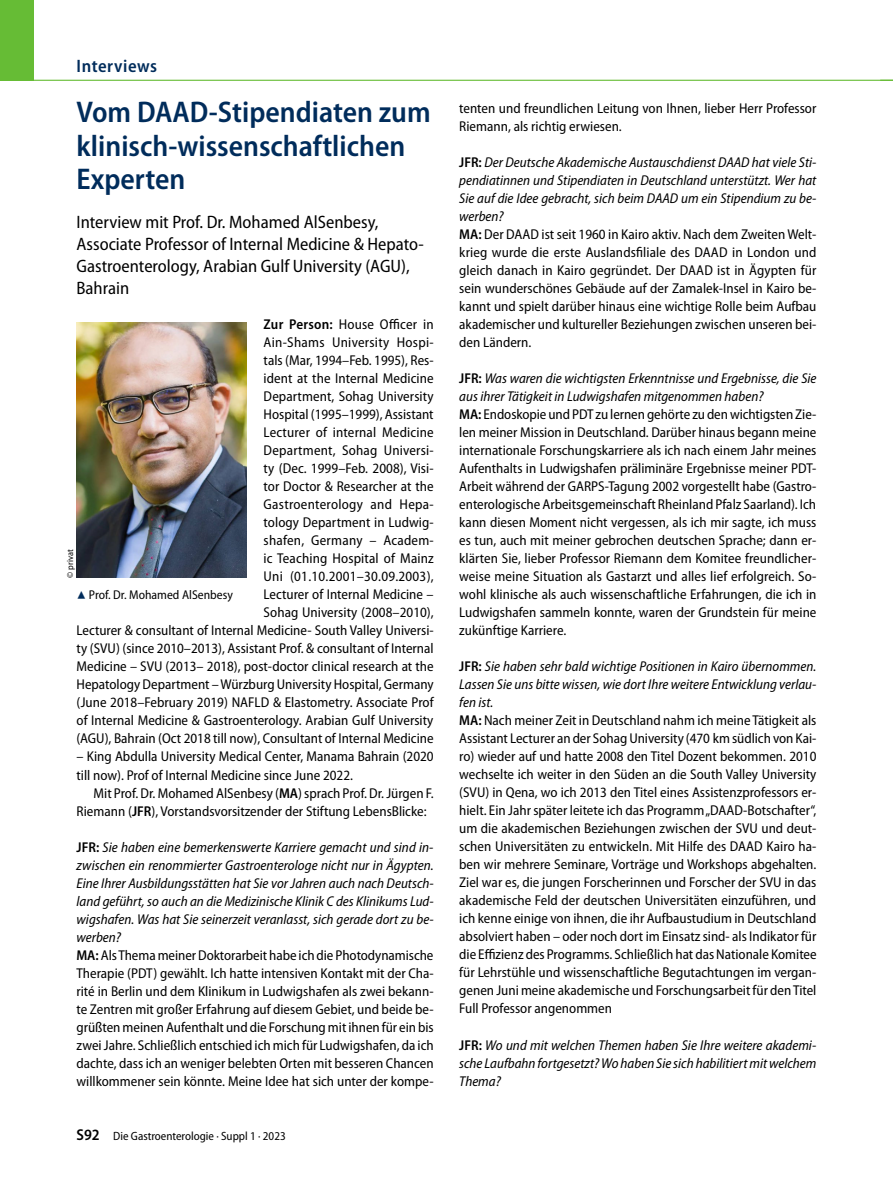
<style>
.page{position:relative;width:893px;height:1187px;background:#fff}
.page>*{position:absolute;margin:0;border:0;box-sizing:border-box;transform-origin:0 0}
.t1{font:600 semi-condensed 30px/33px "Myriad Pro";color:#002c5b}
.t2{font:semi-condensed 18px/21.8px "Myriad Pro";color:#000}
.t3{font:600 semi-condensed 18px "Myriad Pro";letter-spacing:.03em;color:#002c5b}
.t4{font:semi-condensed 14.25px/18px "Myriad Pro";color:#000}
.t5{font:italic semi-condensed 14.25px/18px "Myriad Pro";color:#000;text-align:justify}
.t6{font:semi-condensed 12.75px "Myriad Pro";color:#000}
.t7{font:semi-condensed 12px "Myriad Pro";color:#000}
.t8{font:semi-condensed 9px "Myriad Pro";color:#000}
.s1{font-weight:600}
.s2{font-style:italic}
.s3{font-family:"Blik Buttons";font-stretch:normal;color:#002c5b}
.s4{font-weight:600;font-size:15.75px}
.s5{font-weight:600;font-style:normal}
</style>
<div class="page">
<div style="left:0;top:0;width:34px;height:81px;background:#66bc35"></div>
<hr style="left:0;top:80px;width:893px;height:1px;background:#66bc35">
<img style="left:77px;top:322px;width:170px;height:255px">
<p class="t3" style="left:77px;top:56px;width:82px">Interviews</p>
<h1 class="t1" style="left:77px;top:96px;width:356px">Vom DAAD-Stipendiaten zum klinisch-wissenschaftlichen<br>Experten</h1>
<p class="t2" style="left:77px;top:212px;width:349px">Interview mit Prof. Dr. Mohamed AlSenbesy, Associate Professor of Internal Medicine &amp; Hepato-Gastroenterology, Arabian Gulf University (AGU), Bahrain</p>
<p class="t4" style="left:77px;top:316px;width:359px;text-align:right"><span class="s1">Zur Person:</span> House Officer in<br>Ain-Shams University Hospi-<br>tals (Mar, 1994–Feb. 1995), Res-<br>ident at the Internal Medicine<br>Department, Sohag University<br>Hospital (1995–1999), Assistant<br>Lecturer of internal Medicine<br>Department, Sohag Universi-<br>ty (Dec. 1999–Feb. 2008), Visi-<br>tor Doctor &amp; Researcher at the<br>Gastroenterology and Hepa-<br>tology Department in Ludwig-<br>shafen, Germany – Academ-<br>ic Teaching Hospital of Mainz<br>Uni (01.10.2001–30.09.2003),<br>Lecturer of Internal Medicine –<br>Sohag University (2008–2010),<br>Lecturer &amp; consultant of Internal Medicine- South Valley Universi&shy;ty (SVU) (since 2010–2013), Assistant Prof. &amp; consultant of Internal Medicine – SVU (2013– 2018), post-doctor clinical research at the Hepatology Department – Würzburg University Hospital, Germany (June 2018–February 2019) NAFLD &amp; Elastometry. Associate Prof of Internal Medicine &amp; Gastroenterology. Arabian Gulf University (AGU), Bahrain (Oct 2018 till now), Consultant of Internal Medicine</p>
<p class="t4" style="left:77px;top:748px;width:359px">– King Abdulla University Medical Center, Manama Bahrain (2020 till now). Prof of Internal Medicine since June 2022.</p>
<p class="t4" style="left:77px;top:784px;width:359px;text-indent:17px">Mit Prof. Dr. Mohamed AlSenbesy (<span class="s1">MA</span>) sprach Prof. Dr. Jürgen F.<br>Riemann (<span class="s1">JFR</span>), Vorstandsvorsitzender der Stiftung LebensBlicke:</p>
<p class="t4" style="left:77px;top:838px;width:359px"><span class="s1">JFR:</span> <span class="s2">Sie haben eine bemerkenswerte Karriere gemacht und sind in&shy;zwischen ein renommierter Gastroenterologe nicht nur in Ägypten.<br>Eine Ihrer Ausbildungsstätten hat Sie vor Jahren auch nach Deutsch&shy;land geführt, so auch an die Medizinische Klinik C des Klinikums Lud&shy;wigshafen. Was hat Sie seinerzeit veranlasst, sich gerade dort zu be&shy;werben?<br></span><span class="s1">MA:</span> Als Thema meiner Doktorarbeit habe ich die Photodynamische Therapie (PDT) gewählt. Ich hatte intensiven Kontakt mit der Cha&shy;rité in Berlin und dem Klinikum in Ludwigshafen als zwei bekann&shy;te Zentren mit großer Erfahrung auf diesem Gebiet, und beide be&shy;grüßten meinen Aufenthalt und die Forschung mit ihnen für ein bis zwei Jahre. Schließlich entschied ich mich für Ludwigshafen, da ich dachte, dass ich an weniger belebten Orten mit besseren Chancen willkommener sein könnte. Meine Idee hat sich unter der kompe-</p>
<p class="t8" style="left:65px;top:577px;width:29px;rotate:-90deg">© privat</p>
<p class="t6" style="left:77px;top:587px;width:158px"><span class="s3">8</span> Prof. Dr. Mohamed AlSenbesy</p>
<p class="t7" style="left:77px;top:1129px;width:211px"><span class="s4">S92</span> Die Gastroenterologie · Suppl 1 · 2023</p>
<p class="t4" style="left:459px;top:100px;width:359px">tenten und freundlichen Leitung von Ihnen, lieber Herr Professor<br>Riemann, als richtig erwiesen.</p>
<p class="t4" style="left:459px;top:154px;width:359px"><span class="s1">JFR:</span> <span class="s2">Der Deutsche Akademische Austauschdienst DAAD hat viele Sti&shy;pendiatinnen und Stipendiaten in Deutschland unterstützt. Wer hat Sie auf die Idee gebracht, sich beim DAAD um ein Stipendium zu be&shy;werben?<br></span><span class="s1">MA:</span> Der DAAD ist seit 1960 in Kairo aktiv. Nach dem Zweiten Welt&shy;krieg wurde die erste Auslandsfiliale des DAAD in London und gleich danach in Kairo gegründet. Der DAAD ist in Ägypten für sein wunderschönes Gebäude auf der Zamalek-Insel in Kairo be&shy;kannt und spielt darüber hinaus eine wichtige Rolle beim Aufbau akademischer und kultureller Beziehungen zwischen unseren bei&shy;den Ländern.</p>
<p class="t4" style="left:459px;top:370px;width:359px"><span class="s1">JFR:</span> <span class="s2">Was waren die wichtigsten Erkenntnisse und Ergebnisse, die Sie aus ihrer Tätigkeit in Ludwigshafen mitgenommen haben?<br></span><span class="s1">MA:</span> Endoskopie und PDT zu lernen gehörte zu den wichtigsten Zie&shy;len meiner Mission in Deutschland. Darüber hinaus begann meine internationale Forschungskarriere als ich nach einem Jahr meines Aufenthalts in Ludwigshafen präliminäre Ergebnisse meiner PDT-Arbeit während der GARPS-Tagung 2002 vorgestellt habe (Gastro&shy;enterologische Arbeitsgemeinschaft Rheinland Pfalz Saarland). Ich kann diesen Moment nicht vergessen, als ich mir sagte, ich muss es tun, auch mit meiner gebrochen deutschen Sprache; dann er&shy;klärten Sie, lieber Professor Riemann dem Komitee freundlicher&shy;weise meine Situation als Gastarzt und alles lief erfolgreich. So&shy;wohl klinische als auch wissenschaftliche Erfahrungen, die ich in Ludwigshafen sammeln konnte, waren der Grundstein für meine zukünftige Karriere.</p>
<p class="t4" style="left:459px;top:657px;width:359px"><span class="s1">JFR:</span> <span class="s2">Sie haben sehr bald wichtige Positionen in Kairo übernommen.<br>Lassen Sie uns bitte wissen, wie dort Ihre weitere Entwicklung verlau&shy;fen ist.<br></span><span class="s1">MA:</span> Nach meiner Zeit in Deutschland nahm ich meine Tätigkeit als Assistant Lecturer an der Sohag University (470 km südlich von Kai&shy;ro) wieder auf und hatte 2008 den Titel Dozent bekommen. 2010 wechselte ich weiter in den Süden an die South Valley University (SVU) in Qena, wo ich 2013 den Titel eines Assistenzprofessors er&shy;hielt. Ein Jahr später leitete ich das Programm „DAAD-Botschafter“, um die akademischen Beziehungen zwischen der SVU und deut&shy;schen Universitäten zu entwickeln. Mit Hilfe des DAAD Kairo ha&shy;ben wir mehrere Seminare, Vorträge und Workshops abgehalten.<br>Ziel war es, die jungen Forscherinnen und Forscher der SVU in das akademische Feld der deutschen Universitäten einzuführen, und ich kenne einige von ihnen, die ihr Aufbaustudium in Deutschland absolviert haben – oder noch dort im Einsatz sind- als Indikator für die Effizienz des Programms. Schließlich hat das Nationale Komitee für Lehrstühle und wissenschaftliche Begutachtungen im vergan&shy;genen Juni meine akademische und Forschungsarbeit für den Titel Full Professor angenommen</p>
<p class="t5" style="left:459px;top:1035px;width:359px"><span class="s5">JFR:</span> Wo und mit welchen Themen haben Sie Ihre weitere akademi&shy;sche Laufbahn fortgesetzt? Wo haben Sie sich habilitiert mit welchem Thema?</p>
</div>
